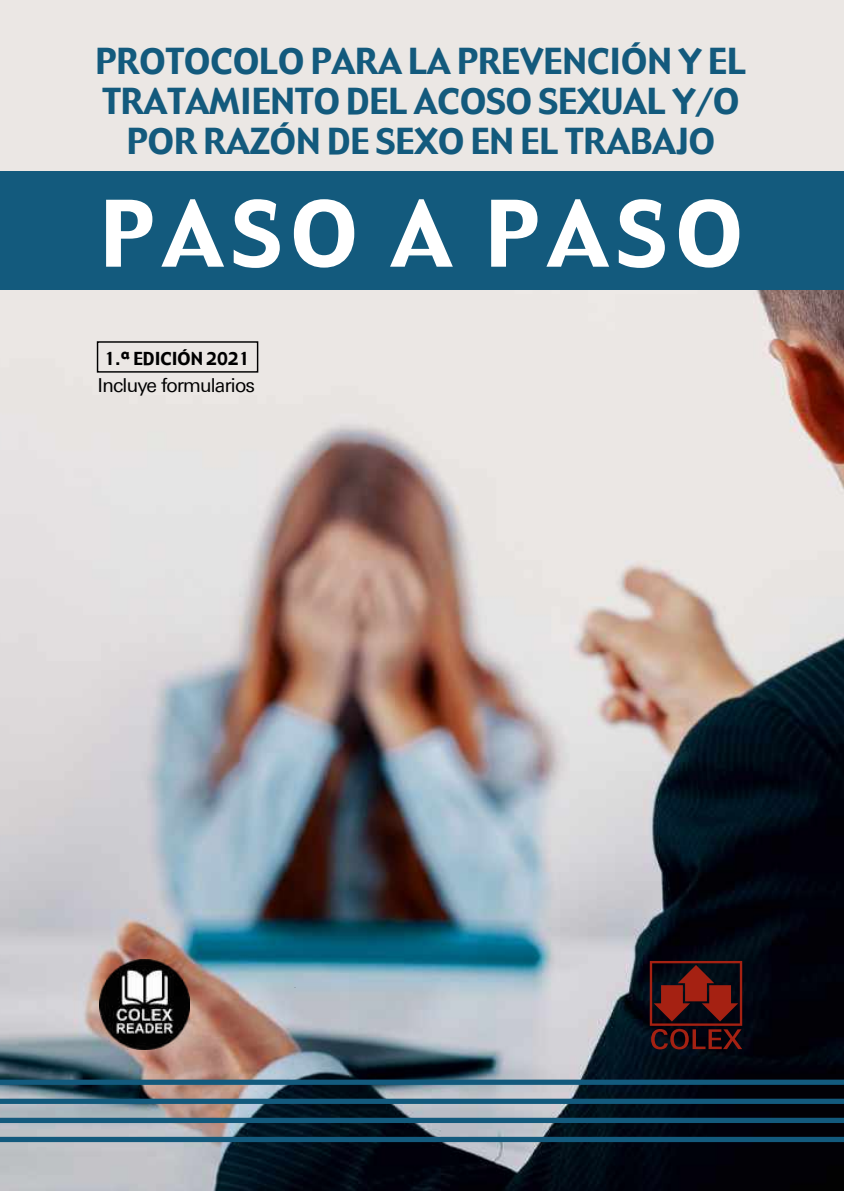
<style>
.page{position:relative;width:844px;height:1191px;background:#fff}
.page>*{position:absolute;margin:0;border:0;box-sizing:border-box;transform-origin:0 0}
.t1{font:89.25px "Gadget";letter-spacing:.1em;color:#fff}
.t2{font:35px/40.2px "Gadget";color:#135a7d;text-align:center}
.t3{font:19.25px "Univers Next Pro";letter-spacing:-.04em;color:#000}
.t4{font:17.5px "Gadget";color:#000}
</style>
<div class="page">
<div style="left:0;top:0;width:843px;height:1191px;background:#ebe7e4"></div>
<img style="left:0;top:290px;width:843px;height:901px">
<div style="left:0;top:172px;width:843px;height:118px;background:#135a7d"></div>
<svg style="left:649px;top:961px;width:93px;height:88px;background:#481312"></svg>
<div style="left:97px;top:341px;width:161px;height:31px;border:1px solid #000"></div>
<img style="left:99px;top:959px;width:90px;height:90px">
<div style="left:0;top:1136px;width:843px;height:6px;background:#135a7d"></div>
<div style="left:0;top:1117px;width:843px;height:6px;background:#135a7d"></div>
<div style="left:0;top:1098px;width:843px;height:6px;background:#135a7d"></div>
<div style="left:0;top:1079px;width:843px;height:5px;background:#135a7d"></div>
<p class="t2" style="left:95px;top:42px;width:652px">PROTOCOLO PARA LA PREVENCIÓN Y EL<br>TRATAMIENTO DEL ACOSO SEXUAL Y/O<br>POR RAZÓN DE SEXO EN EL TRABAJO</p>
<h1 class="t1" style="left:100px;top:176px;width:643px">PASO A PASO</h1>
<p class="t4" style="left:104px;top:347px;width:147px">1.ª EDICIÓN 2021</p>
<p class="t3" style="left:98px;top:374px;width:159px">Incluye formularios</p>
</div>
